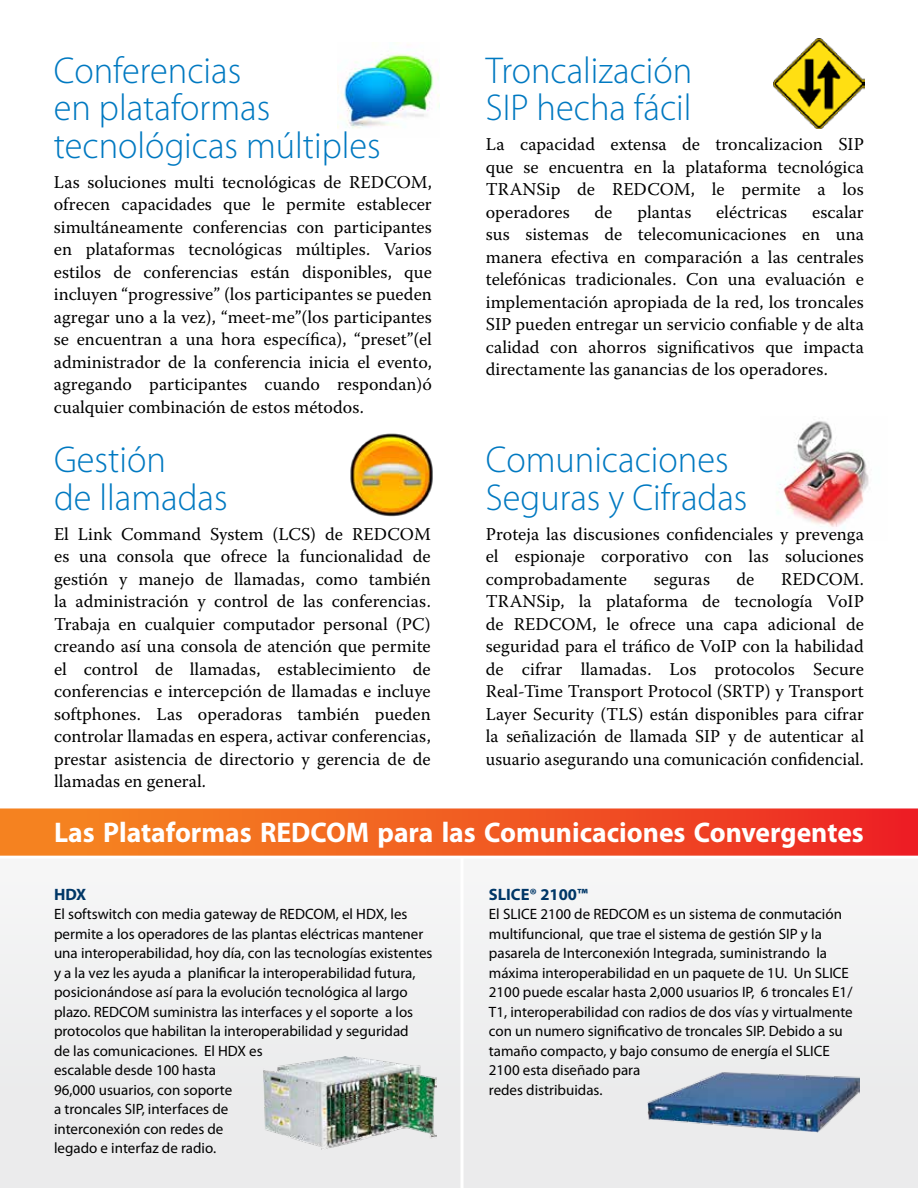
<style>
.page{position:relative;width:918px;height:1188px;background:#fff}
.page>*{position:absolute;margin:0;border:0;box-sizing:border-box;transform-origin:0 0}
.t1{font:300 37.5px/37.5px "Myriad Pro";color:#0079c1}
.t2{font:700 28.5px "Myriad Pro";color:#fff}
.t3{font:18px/22.5px "Warnock Pro";color:#000;text-align:justify}
.t4{font:700 16.5px "Myriad Pro";color:#003767}
.t5{font:15px/19.5px "Myriad Pro";color:#000}
</style>
<div class="page">
<div style="left:0;top:853px;width:918px;height:335px;background:#efeff0"></div>
<img style="left:337px;top:54px;width:103px;height:74px">
<svg style="left:0;top:808px;width:918px;height:51px;background:#f26632"></svg>
<img style="left:263px;top:1056px;width:174px;height:94px">
<img style="left:648px;top:1072px;width:212px;height:60px">
<img style="left:774px;top:38px;width:90px;height:91px">
<img style="left:776px;top:421px;width:93px;height:109px">
<img style="left:350px;top:433px;width:83px;height:84px">
<hr style="left:460px;top:858px;width:4px;height:330px;background:#fff">
<h1 class="t1" style="left:54px;top:51px;width:328px">Conferencias<br>en plataformas tecnológicas múltiples</h1>
<p class="t3" style="left:54px;top:170px;width:380px">Las soluciones multi tecnológicas de REDCOM, ofrecen capacidades que le permite establecer simultáneamente conferencias con participantes en plataformas tecnológicas múltiples. Varios estilos de conferencias están disponibles, que incluyen “progressive” (los participantes se pueden agregar uno a la vez), “meet-me”(los participantes se encuentran a una hora específica), “preset”(el administrador de la conferencia inicia el evento, agregando participantes cuando respondan)ó cualquier combinación de estos métodos.</p>
<h1 class="t1" style="left:54px;top:440px;width:175px">Gestión<br>de llamadas</h1>
<p class="t3" style="left:54px;top:522px;width:378px">El Link Command System (LCS) de REDCOM es una consola que ofrece la funcionalidad de gestión y manejo de llamadas, como también la administración y control de las conferencias.<br>Trabaja en cualquier computador personal (PC) creando así una consola de atención que permite el control de llamadas, establecimiento de conferencias e intercepción de llamadas e incluye softphones. Las operadoras también pueden controlar llamadas en espera, activar conferencias, prestar asistencia de directorio y gerencia de de llamadas en general.</p>
<h1 class="t1" style="left:486px;top:51px;width:208px">Troncalización<br>SIP hecha fácil</h1>
<p class="t3" style="left:486px;top:133px;width:380px">La capacidad extensa de troncalizacion SIP que se encuentra en la plataforma tecnológica TRANSip de REDCOM, le permite a los operadores</p>
<p class="t3" style="left:486px;top:200px;width:380px;text-indent:326px">escalar sus sistemas de telecomunicaciones en una manera efectiva en comparación a las centrales telefónicas tradicionales. Con una evaluación e implementación apropiada de la red, los troncales SIP pueden entregar un servicio confiable y de alta calidad con ahorros significativos que impacta directamente las ganancias de los operadores.</p>
<p class="t3" style="left:595px;top:200px;width:19px">de</p>
<p class="t3" style="left:637px;top:200px;width:55px">plantas</p>
<p class="t3" style="left:716px;top:200px;width:72px">eléctricas</p>
<h1 class="t1" style="left:486px;top:440px;width:263px">Comunicaciones<br>Seguras y Cifradas</h1>
<p class="t3" style="left:486px;top:522px;width:380px">Proteja las discusiones confidenciales y prevenga el espionaje corporativo con las soluciones comprobadamente</p>
<p class="t3" style="left:654px;top:567px;width:58px">seguras</p>
<p class="t3" style="left:737px;top:567px;width:19px">de</p>
<p class="t3" style="left:486px;top:567px;width:380px;text-indent:295px">REDCOM.<br>TRANSip, la plataforma de tecnología VoIP de REDCOM, le ofrece una capa adicional de seguridad para el tráfico de VoIP con la habilidad de cifrar llamadas. Los protocolos Secure Real-Time Transport Protocol (SRTP) y Transport Layer Security (TLS) están disponibles para cifrar la señalización de llamada SIP y de autenticar al usuario asegurando una comunicación confidencial.</p>
<h2 class="t2" style="left:54px;top:814px;width:811px">Las Plataformas REDCOM para las Comunicaciones Convergentes</h2>
<p class="t4" style="left:54px;top:884px;width:34px">HDX</p>
<p class="t5" style="left:54px;top:904px;width:380px">El softswitch con media gateway de REDCOM, el HDX, les permite a los operadores de las plantas eléctricas mantener una interoperabilidad, hoy día, con las tecnologías existentes y a la vez les ayuda a planificar la interoperabilidad futura, posicionándose así para la evolución tecnológica al largo plazo. REDCOM suministra las interfaces y el soporte a los protocolos que habilitan la interoperabilidad y seguridad<br>de las comunicaciones. El HDX es<br>escalable desde 100 hasta<br>96,000 usuarios, con soporte<br>a troncales SIP, interfaces de<br>interconexión con redes de<br>legado e interfaz de radio.</p>
<p class="t4" style="left:489px;top:884px;width:100px">SLICE® 2100™</p>
<p class="t5" style="left:489px;top:904px;width:365px">El SLICE 2100 de REDCOM es un sistema de conmutación multifuncional, que trae el sistema de gestión SIP y la pasarela de Interconexión Integrada, suministrando la máxima interoperabilidad en un paquete de 1U. Un SLICE 2100 puede escalar hasta 2,000 usuarios IP, 6 troncales E1/ T1, interoperabilidad con radios de dos vías y virtualmente con un numero significativo de troncales SIP. Debido a su tamaño compacto, y bajo consumo de energía el SLICE 2100 esta diseñado para<br>redes distribuidas.</p>
</div>
